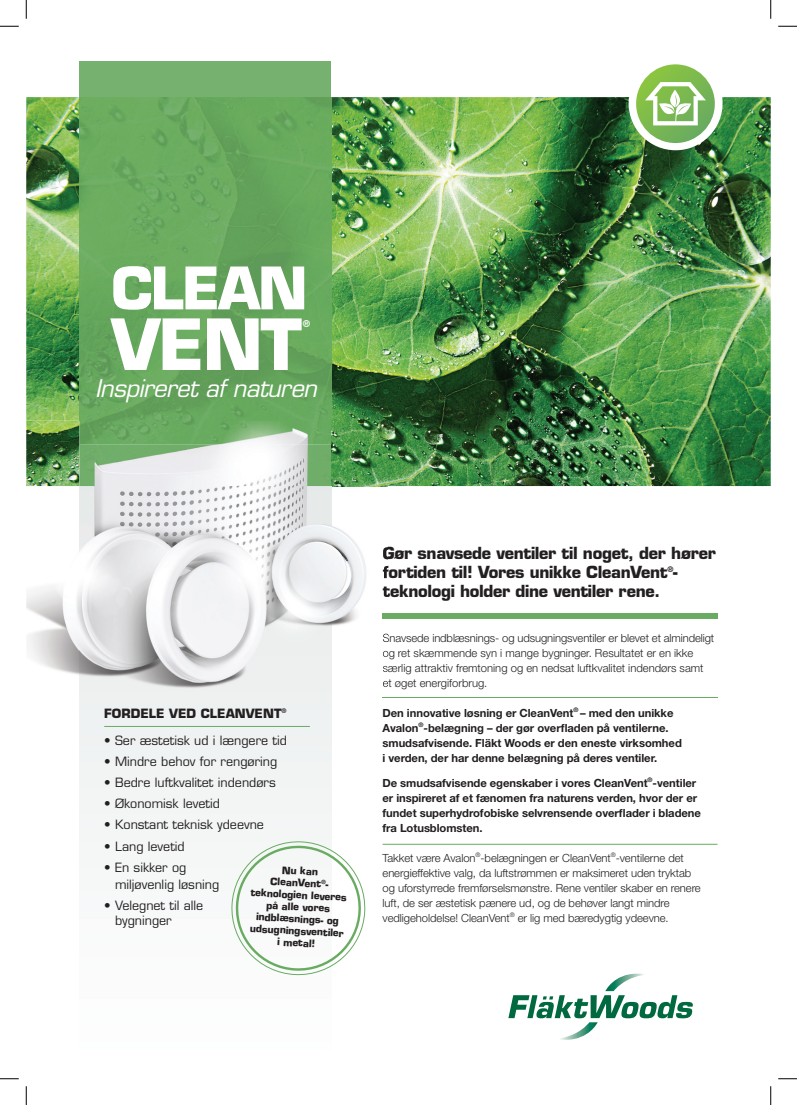
<style>
.page{position:relative;width:797px;height:1105px;background:#fff}
.page>*{position:absolute;margin:0;border:0;box-sizing:border-box;transform-origin:0 0}
.t1{font:700 68.75px "Eurostile LT Std";color:#fff}
.t2{font:700 57.12px "Eurostile LT Std";letter-spacing:-.04em;color:#fff}
.t3{font:italic 23.75px "Eurostile LT Std";letter-spacing:-.02em;color:#fff}
.t4{font:700 16.25px/18.8px "Eurostile LT Std";letter-spacing:-.02em;color:#231f20}
.t5{font:12.5px/17.5px "Eurostile LT Std";color:#231f20}
.t6{font:700 12.5px "Eurostile LT Std";color:#231f20}
.t7{font:300 11.25px/15px "Helvetica Neue LT Std";letter-spacing:-.005em;color:#231f20}
.t8{font:700 11.25px/15px "Helvetica Neue LT Std";letter-spacing:-.005em;color:#231f20}
.t9{font:700 10px/12px "Eurostile LT Std";color:#231f20;text-align:center}
.t10{font:700 9.12px "Eurostile LT Std";color:#fff}
</style>
<div class="page">
<img style="left:26px;top:97px;width:744px;height:389px">
<div style="left:79px;top:697px;width:252px;height:367px;background:#f5f7f7"></div>
<div style="left:79px;top:62px;width:252px;height:35px;background:#76b16f"></div>
<img style="left:79px;top:97px;width:252px;height:324px">
<svg style="left:508px;top:974px;width:184px;height:66px"></svg>
<div style="left:628px;top:56px;width:94px;height:94px;background:#fff;border-radius:50%"></div>
<svg style="left:636px;top:64px;width:78px;height:79px;background:#7eba55"></svg>
<svg style="left:645px;top:82px;width:61px;height:43px"></svg>
<div style="left:382px;top:613px;width:335px;height:5px;background:#68ab61"></div>
<hr style="left:382px;top:697px;width:335px;height:1px;background:#68ab61">
<hr style="left:382px;top:844px;width:335px;height:1px;background:#68ab61">
<hr style="left:104px;top:726px;width:206px;height:1px;background:#68ab61">
<svg style="left:231px;top:840px;width:135px;height:136px"></svg>
<img style="left:26px;top:421px;width:362px;height:276px">
<img style="left:79px;top:486px;width:252px;height:211px">
<img style="left:79px;top:445px;width:252px;height:41px">
<img style="left:383px;top:547px;width:5px;height:16px">
<svg style="left:383px;top:566px;width:5px;height:12px"></svg>
<img style="left:383px;top:585px;width:5px;height:16px">
<svg style="left:383px;top:634px;width:5px;height:55px"></svg>
<svg style="left:382px;top:613px;width:6px;height:5px"></svg>
<svg style="left:0;top:25px;width:19px;height:2px"></svg>
<svg style="left:778px;top:25px;width:19px;height:2px"></svg>
<svg style="left:0;top:1078px;width:19px;height:1px"></svg>
<svg style="left:778px;top:1078px;width:19px;height:1px"></svg>
<svg style="left:25px;top:0;width:2px;height:19px"></svg>
<svg style="left:25px;top:1086px;width:2px;height:19px"></svg>
<svg style="left:770px;top:0;width:1px;height:19px"></svg>
<svg style="left:770px;top:1086px;width:1px;height:19px"></svg>
<h2 class="t2" style="left:111px;top:253px;width:198px">CLEAN</h2>
<h1 class="t1" style="left:111px;top:302px;width:192px">VENT</h1>
<h3 class="t3" style="left:95px;top:374px;width:223px">Inspireret af naturen</h3>
<p class="t10" style="left:303px;top:318px;width:9px">®</p>
<p class="t6" style="left:104px;top:705px;width:184px">FORDELE VED CLEANVENT<sup>®</sup></p>
<p class="t5" style="left:104px;top:732px;width:184px">• Ser æstetisk ud i længere tid</p>
<p class="t5" style="left:104px;top:753px;width:174px">• Mindre behov for rengøring</p>
<p class="t5" style="left:104px;top:774px;width:173px">• Bedre luftkvalitet indendørs</p>
<p class="t5" style="left:104px;top:795px;width:117px">• Økonomisk levetid</p>
<p class="t5" style="left:104px;top:816px;width:161px">• Konstant teknisk ydeevne</p>
<p class="t5" style="left:104px;top:837px;width:82px">• Lang levetid</p>
<p class="t5" style="left:115px;top:858px;width:106px;text-indent:-11px">• En sikker og miljøvenlig løsning</p>
<p class="t5" style="left:115px;top:898px;width:90px;line-height:15px;text-indent:-11px">• Velegnet til alle bygninger</p>
<p class="t9" style="left:252px;top:862px;width:98px;rotate:3deg">Nu kan<br>CleanVent<sup>®</sup>- teknologien leveres på alle vores indblæsnings- og udsugningsventiler i metal!</p>
<h3 class="t4" style="left:382px;top:544px;width:335px">Gør snavsede ventiler til noget, der hører fortiden til! Vores unikke CleanVent<sup>®</sup>- teknologi holder dine ventiler rene.</h3>
<p class="t7" style="left:382px;top:630px;width:333px">Snavsede indblæsnings- og udsugningsventiler er blevet et almindeligt og ret skæmmende syn i mange bygninger. Resultatet er en ikke særlig attraktiv fremtoning og en nedsat luftkvalitet indendørs samt et øget energiforbrug.</p>
<p class="t8" style="left:382px;top:705px;width:301px">Den innovative løsning er CleanVent<sup>®</sup> – med den unikke Avalon<sup>®</sup>-belægning – der gør overfladen på ventilerne. smudsafvisende. Fläkt Woods er den eneste virksomhed i verden, der har denne belægning på deres ventiler.</p>
<p class="t8" style="left:382px;top:775px;width:320px">De smudsafvisende egenskaber i vores CleanVent<sup>®</sup>-ventiler er inspireret af et fænomen fra naturens verden, hvor der er fundet superhydrofobiske selvrensende overflader i bladene fra Lotusblomsten.</p>
<p class="t7" style="left:382px;top:850px;width:320px">Takket være Avalon<sup>®</sup>-belægningen er CleanVent<sup>®</sup>-ventilerne det energieffektive valg, da luftstrømmen er maksimeret uden tryktab og uforstyrrede fremførselsmønstre. Rene ventiler skaber en renere luft, de ser æstetisk pænere ud, og de behøver langt mindre vedligeholdelse! CleanVent<sup>®</sup> er lig med bæredygtig ydeevne.</p>
</div>
